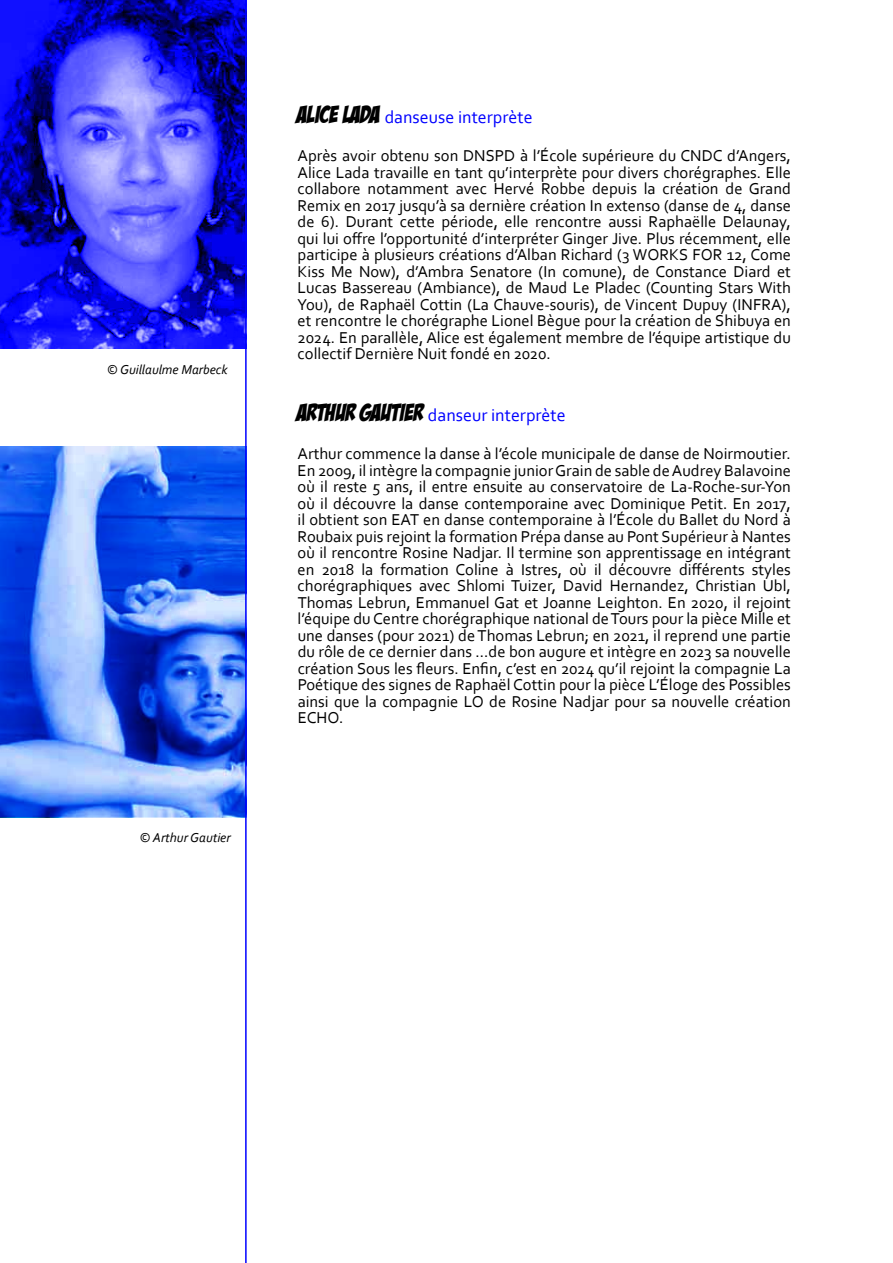
<style>
.page{position:relative;width:893px;height:1263px;background:#fff}
.page>*{position:absolute;margin:0;border:0;box-sizing:border-box;transform-origin:0 0}
.t1{font:18px "Corbel";color:#00f}
.t2{font:16.5px/16.5px "Corbel";color:#000;text-align:justify}
.t3{font:italic 13.5px "Corbel";color:#000}
.s1{font-family:"Bada Boom BB";font-size:24px;color:#000}
</style>
<div class="page">
<svg style="left:0;top:0;width:245px;height:349px"></svg>
<svg style="left:0;top:447px;width:245px;height:370px"></svg>
<hr style="left:245px;top:0;width:2px;height:1263px;background:#00f">
<p class="t3" style="left:107px;top:361px;width:122px">© Guillaulme Marbeck</p>
<p class="t3" style="left:139px;top:829px;width:93px">© Arthur Gautier</p>
<p class="t1" style="left:298px;top:106px;width:237px"><span class="s1">ALICE LADA</span> danseuse interprète</p>
<p class="t2" style="left:298px;top:147px;width:495px">Après avoir obtenu son DNSPD à l’École supérieure du CNDC d’Angers, Alice Lada travaille en tant qu’interprète pour divers chorégraphes. Elle collabore notamment avec Hervé Robbe depuis la création de Grand Remix en 2017 jusqu’à sa dernière création In extenso (danse de 4, danse de 6). Durant cette période, elle rencontre aussi Raphaëlle Delaunay, qui lui offre l’opportunité d’interpréter Ginger Jive. Plus récemment, elle participe à plusieurs créations d’Alban Richard (3 WORKS FOR 12, Come Kiss Me Now), d’Ambra Senatore (In comune), de Constance Diard et Lucas Bassereau (Ambiance), de Maud Le Pladec (Counting Stars With You), de Raphaël Cottin (La Chauve-souris), de Vincent Dupuy (INFRA), et rencontre le chorégraphe Lionel Bègue pour la création de Shibuya en 2024. En parallèle, Alice est également membre de l’équipe artistique du collectif Dernière Nuit fondé en 2020.</p>
<p class="t1" style="left:298px;top:404px;width:270px"><span class="s1">ARTHUR GAUTIER</span> danseur interprète</p>
<p class="t2" style="left:298px;top:445px;width:495px">Arthur commence la danse à l’école municipale de danse de Noirmoutier.<br>En 2009, il intègre la compagnie junior Grain de sable de Audrey Balavoine où il reste 5 ans, il entre ensuite au conservatoire de La-Roche-sur-Yon où il découvre la danse contemporaine avec Dominique Petit. En 2017, il obtient son EAT</p>
<p class="t2" style="left:298px;top:511px;width:495px;text-indent:126px">en danse contemporaine à l’École du Ballet du Nord à Roubaix puis rejoint la formation Prépa danse au Pont Supérieur à Nantes où il rencontre Rosine Nadjar. Il termine son apprentissage en intégrant en 2018 la formation Coline à Istres, où il découvre différents styles chorégraphiques avec Shlomi Tuizer, David Hernandez, Christian Ubl, Thomas Lebrun, Emmanuel Gat et Joanne Leighton. En 2020, il rejoint l’équipe du Centre chorégraphique national de Tours pour la pièce Mille et une danses (pour 2021) de Thomas Lebrun; en 2021, il reprend une partie du rôle de ce dernier dans ...de bon augure et intègre en 2023 sa nouvelle création Sous les fleurs. Enfin, c’est en 2024 qu’il rejoint la compagnie La Poétique des signes de Raphaël Cottin pour la pièce L’Éloge des Possibles ainsi que la compagnie LO de Rosine Nadjar pour sa nouvelle création ECHO.</p>
</div>
